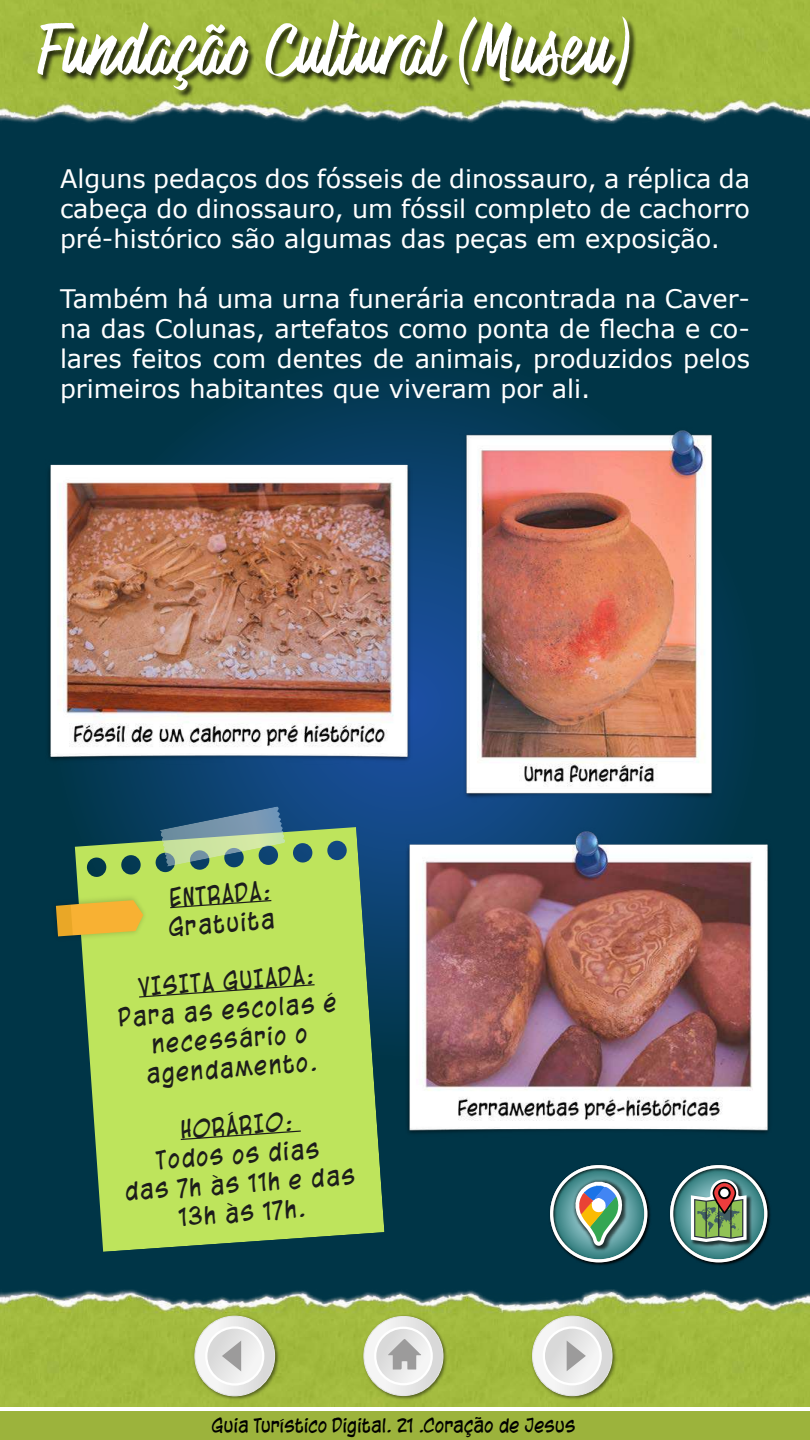
<style>
.page{position:relative;width:810px;height:1440px;background:#fff}
.page>*{position:absolute;margin:0;border:0;box-sizing:border-box;transform-origin:0 0}
.t1{font:67.5px "Highest Praise";letter-spacing:.03em;color:#fff}
.t2{font:25.5px/30px "Verdana";color:#fff;text-align:justify}
.t3{font:24.15px/29px "Blambot Casual";color:#1d1d1b;text-align:center}
.t4{font:18.75px "Blambot Casual";letter-spacing:-.005em;color:#000}
</style>
<div class="page">
<div style="left:0;top:97px;width:810px;height:1215px;background:#003547"></div>
<div style="left:0;top:1411px;width:810px;height:29px;background:#9cb33c"></div>
<img style="left:0;top:1290px;width:810px;height:117px">
<img style="left:0;top:0;width:810px;height:123px">
<img style="left:361px;top:1313px;width:88px;height:89px">
<svg style="left:364px;top:1316px;width:79px;height:80px"></svg>
<div style="left:364px;top:1316px;width:79px;height:80px;border:1px solid #e6e6e6;border-radius:50%"></div>
<svg style="left:375px;top:1328px;width:57px;height:56px"></svg>
<div style="left:374px;top:1327px;width:59px;height:58px;border:2px solid #fff;border-radius:50%"></div>
<svg style="left:388px;top:1339px;width:33px;height:31px"></svg>
<img style="left:530px;top:1313px;width:88px;height:89px">
<svg style="left:532px;top:1316px;width:80px;height:80px"></svg>
<div style="left:532px;top:1316px;width:80px;height:80px;border:1px solid #e6e6e6;border-radius:50%"></div>
<svg style="left:544px;top:1328px;width:57px;height:56px"></svg>
<div style="left:543px;top:1326px;width:59px;height:59px;border:2px solid #fff;border-radius:50%"></div>
<svg style="left:567px;top:1341px;width:19px;height:30px"></svg>
<img style="left:192px;top:1313px;width:88px;height:89px">
<svg style="left:195px;top:1316px;width:80px;height:80px"></svg>
<div style="left:195px;top:1316px;width:80px;height:80px;border:1px solid #e6e6e6;border-radius:50%"></div>
<svg style="left:206px;top:1328px;width:57px;height:56px"></svg>
<div style="left:205px;top:1326px;width:59px;height:60px;border:2px solid #fff;border-radius:50%"></div>
<svg style="left:222px;top:1341px;width:19px;height:30px"></svg>
<div style="left:38px;top:17px;width:600px;height:81px;background:#000;opacity:.75"></div>
<img style="left:405px;top:803px;width:365px;height:330px">
<img style="left:48px;top:435px;width:364px;height:375px">
<img style="left:405px;top:428px;width:321px;height:375px">
<svg style="left:75px;top:827px;width:309px;height:425px;background:#a4cc5a"></svg>
<svg style="left:169px;top:899px;width:104px;height:10px"></svg>
<svg style="left:138px;top:983px;width:178px;height:15px;background:#b1d456"></svg>
<svg style="left:179px;top:1130px;width:123px;height:11px"></svg>
<img style="left:55px;top:890px;width:97px;height:56px">
<svg style="left:56px;top:900px;width:87px;height:36px;background:#dfae36"></svg>
<svg style="left:160px;top:806px;width:125px;height:61px;background:#72978c"></svg>
<img style="left:550px;top:1165px;width:101px;height:101px">
<svg style="left:552px;top:1167px;width:94px;height:94px;background:#579193"></svg>
<div style="left:550px;top:1165px;width:97px;height:97px;border:3px solid #fff;border-radius:50%"></div>
<img style="left:571px;top:1177px;width:58px;height:76px">
<img style="left:574px;top:1180px;width:50px;height:68px">
<svg style="left:575px;top:1182px;width:47px;height:64px;background:#89a99a"></svg>
<img style="left:670px;top:1165px;width:101px;height:101px">
<svg style="left:672px;top:1167px;width:94px;height:94px;background:#569091"></svg>
<div style="left:670px;top:1165px;width:97px;height:97px;border:3px solid #fff;border-radius:50%"></div>
<img style="left:689px;top:1178px;width:64px;height:70px">
<svg style="left:691px;top:1179px;width:56px;height:63px;background:#899979"></svg>
<h1 class="t1" style="left:38px;top:4px;width:595px">Fundação Cultural (Museu)</h1>
<p class="t2" style="left:60px;top:164px;width:692px">Alguns pedaços dos fósseis de dinossauro, a réplica da cabeça do dinossauro, um fóssil completo de cachorro pré-histórico são algumas das peças em exposição.</p>
<p class="t2" style="left:60px;top:284px;width:692px">Também há uma urna funerária encontrada na Caver&shy;na das Colunas, artefatos como ponta de flecha e co&shy;lares feitos com dentes de animais, produzidos pelos primeiros habitantes que viveram por ali.</p>
<p class="t3" style="left:165px;top:884px;width:108px;text-align:left;rotate:-4deg">ENTRADA:<br>Gratuita</p>
<p class="t3" style="left:115px;top:975px;width:220px;rotate:-4deg">VISITA GUIADA:<br>Para as escolas é necessário o agendamento.</p>
<p class="t3" style="left:120px;top:1120px;width:232px;rotate:-4deg">HO RÁRIO :<br>Todos os dias<br>das 7h às 11h e das<br>13h às 17h.</p>
<p class="t4" style="left:211px;top:1414px;width:365px">Guia Turístico Digital . 21 .Coração de Jesus</p>
</div>
